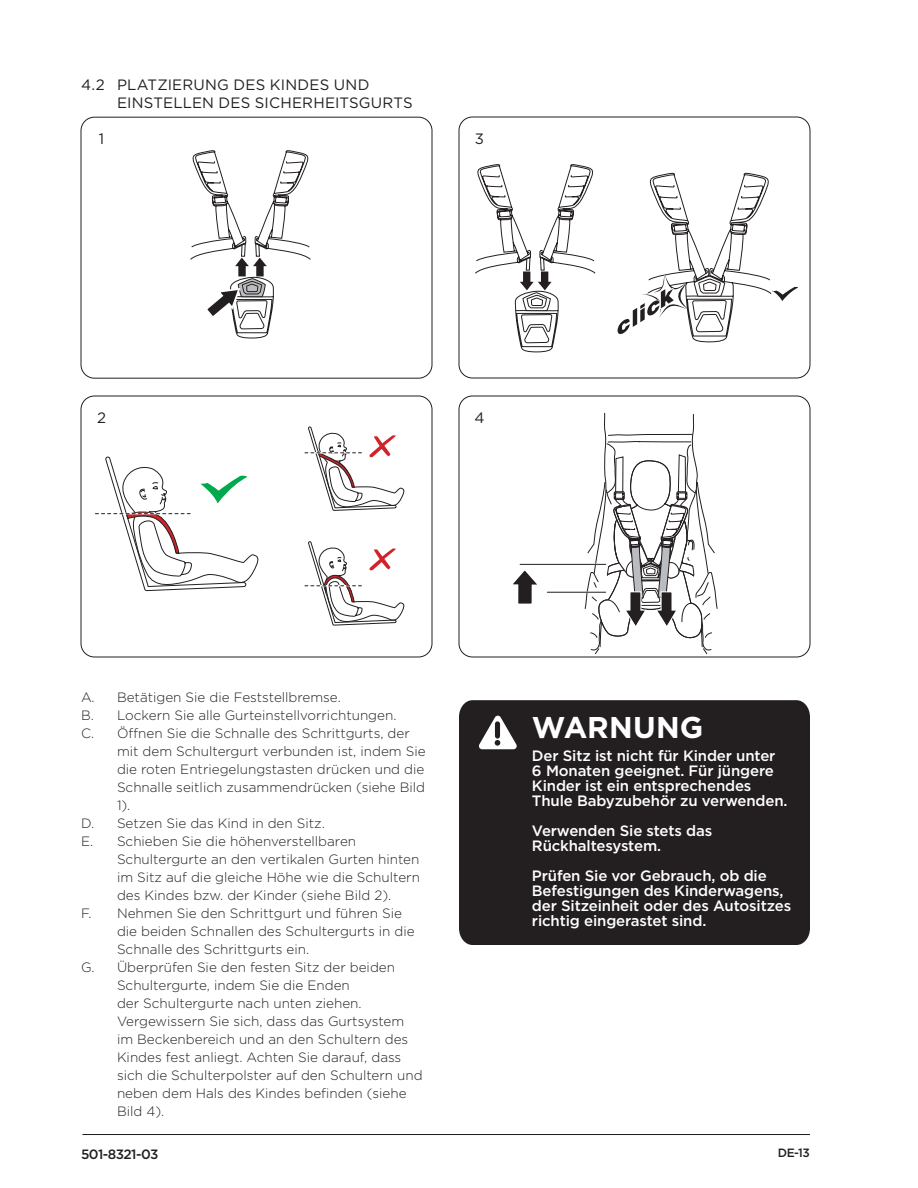
<style>
.page{position:relative;width:918px;height:1188px;background:#fff}
.page>*{position:absolute;margin:0;border:0;box-sizing:border-box;transform-origin:0 0}
.Subheading{font:700 30px "Gotham";letter-spacing:.005em;color:#fff}
.TOC-_body{font:500 15px/15px "Gotham";letter-spacing:-.01em;color:#fff}
.Subheading-2{font:15px/18px "Gotham";letter-spacing:.015em;color:#231f20}
.body{font:300 13.5px/18px "Gotham";color:#231f20}
.t1{font:500 13.5px "Thule";letter-spacing:-.04em;color:#231f20}
.t2{font:500 12px "Thule";color:#231f20}
</style>
<div class="page">
<div style="left:81px;top:117px;width:351px;height:262px;border:1px solid #231f20;border-radius:13px"></div>
<hr style="left:82px;top:1134px;width:728px;height:1px;background:#231f20">
<div style="left:459px;top:117px;width:351px;height:261px;border:1px solid #231f20;border-radius:13px"></div>
<div style="left:459px;top:396px;width:351px;height:261px;border:1px solid #231f20;border-radius:13px"></div>
<div style="left:81px;top:396px;width:351px;height:261px;border:1px solid #231f20;border-radius:13px"></div>
<svg style="left:95px;top:456px;width:164px;height:135px"></svg>
<svg style="left:305px;top:426px;width:100px;height:85px"></svg>
<svg style="left:305px;top:541px;width:100px;height:85px"></svg>
<hr style="left:520px;top:564px;width:86px;height:1px;background:#231f20">
<hr style="left:547px;top:592px;width:59px;height:1px;background:#231f20">
<svg style="left:513px;top:570px;width:24px;height:34px"></svg>
<svg style="left:475px;top:164px;width:121px;height:188px"></svg>
<svg style="left:618px;top:173px;width:180px;height:169px"></svg>
<svg style="left:585px;top:413px;width:132px;height:241px"></svg>
<div style="left:622px;top:508px;width:8px;height:5px;background:#fff"></div>
<svg style="left:190px;top:151px;width:121px;height:187px"></svg>
<div style="left:459px;top:700px;width:351px;height:245px;background:#231f20"></div>
<svg style="left:479px;top:716px;width:38px;height:33px"></svg>
<p class="Subheading-2" style="left:117px;top:75px;width:297px;text-indent:-36px">4.2 PLATZIERUNG DES KINDES UND<br>EINSTELLEN DES SICHERHEITSGURTS</p>
<p class="Subheading-2" style="left:99px;top:129px;width:7px">1</p>
<p class="Subheading-2" style="left:475px;top:129px;width:11px">3</p>
<p class="Subheading-2" style="left:97px;top:408px;width:10px">2</p>
<p class="Subheading-2" style="left:474px;top:409px;width:12px">4</p>
<p class="body" style="left:81px;top:688px;width:261px">A. Betätigen Sie die Feststellbremse.</p>
<p class="body" style="left:81px;top:706px;width:317px">B. Lockern Sie alle Gurteinstellvorrichtungen.</p>
<p class="body" style="left:117px;top:724px;width:310px;text-indent:-36px">C. Öffnen Sie die Schnalle des Schrittgurts, der mit dem Schultergurt verbunden ist, indem Sie die roten Entriegelungstasten drücken und die Schnalle seitlich zusammendrücken (siehe Bild 1).</p>
<p class="body" style="left:81px;top:814px;width:245px">D. Setzen Sie das Kind in den Sitz.</p>
<p class="body" style="left:117px;top:832px;width:304px;text-indent:-36px">E. Schieben Sie die höhenverstellbaren Schultergurte an den vertikalen Gurten hinten im Sitz auf die gleiche Höhe wie die Schultern des Kindes bzw. der Kinder (siehe Bild 2).</p>
<p class="body" style="left:117px;top:904px;width:299px;text-indent:-36px">F. Nehmen Sie den Schrittgurt und führen Sie die beiden Schnallen des Schultergurts in die<br>Schnalle des Schrittgurts ein.</p>
<p class="body" style="left:117px;top:958px;width:307px;text-indent:-36px">G. Überprüfen Sie den festen Sitz der beiden Schultergurte, indem Sie die Enden<br>der Schultergurte nach unten ziehen.<br>Vergewissern Sie sich, dass das Gurtsystem im Beckenbereich und an den Schultern des Kindes fest anliegt. Achten Sie darauf, dass sich die Schulterpolster auf den Schultern und neben dem Hals des Kindes befinden (siehe Bild 4).</p>
<p class="Subheading" style="left:532px;top:708px;width:173px">WARNUNG</p>
<p class="TOC-_body" style="left:532px;top:748px;width:257px">Der Sitz ist nicht für Kinder unter<br>6 Monaten geeignet. Für jüngere<br>Kinder ist ein entsprechendes<br>Thule Babyzubehör zu verwenden.</p>
<p class="TOC-_body" style="left:532px;top:823px;width:182px">Verwenden Sie stets das<br>Rückhaltesystem.</p>
<p class="TOC-_body" style="left:532px;top:868px;width:261px">Prüfen Sie vor Gebrauch, ob die<br>Befestigungen des Kinderwagens, der Sitzeinheit oder des Autositzes richtig eingerastet sind.</p>
<p class="t1" style="left:81px;top:1145px;width:79px">501-8321-03</p>
<p class="t2" style="left:778px;top:1145px;width:34px">DE-13</p>
</div>
